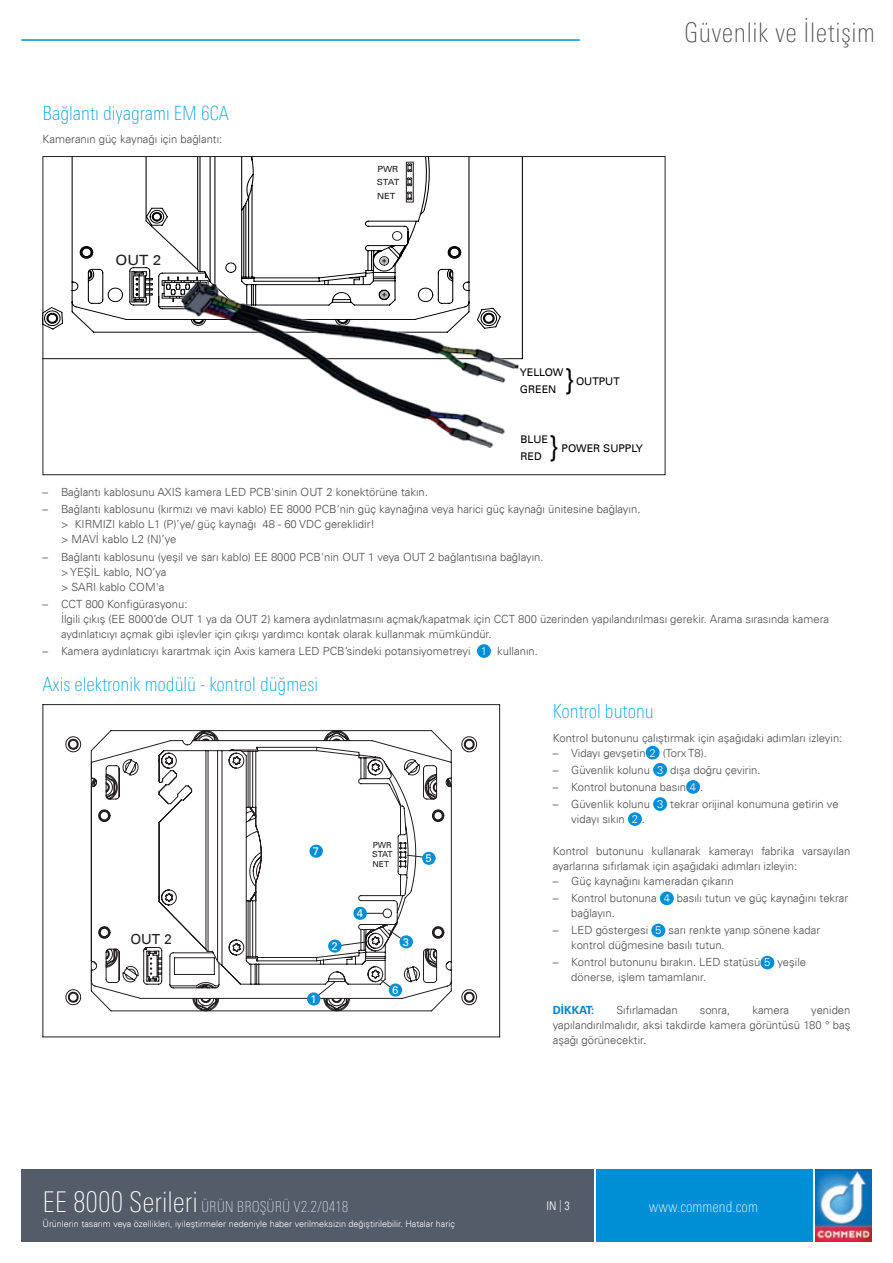
<style>
.page{position:relative;width:893px;height:1263px;background:#fff}
.page>*{position:absolute;margin:0;border:0;box-sizing:border-box;transform-origin:0 0}
.t1{font:300 31.8px "Univers Com 45";color:#000001}
.t2{font:100 condensed 27px "Univers Next Pro";letter-spacing:.02em;color:#4b4c4d}
.t3{font:100 condensed 19.5px "Univers Next Pro";color:#069ad9}
.t4{font:100 condensed 15px "Univers Next Pro";color:#d5dde2}
.t5{font:100 condensed 15px "Univers Next Pro";color:#fff}
.t6{font:14.25px "Univers Com 55 Roman";color:#231f20;scale:1.08 1}
.t7{font:13.95px "Univers Com 55 Roman";color:#231f20}
.t8{font:12px "Univers Com 47 Light Cond";color:#fff}
.t9{font:300 11.25px/15px "Univers Com 45";color:#4b4c4d}
.t10{font:700 11.25px "Univers Com 65";color:#0c83c7}
.t11{font:11.1px "Univers Com 55 Roman";color:#fff}
.t12{font:10.65px "Univers Com 55 Roman";color:#000001}
.t13{font:300 9px "Univers Com 45";color:#fff}
.t14{font:8.55px "Univers Com 55 Roman";color:#231f20;scale:1.08 1}
.t15{font:8.4px "Univers Com 55 Roman";color:#231f20}
.s1{color:#fff}
.s2{font-size:11.7px}
.s3{font-size:28.5px;color:#fff}
.s4{color:#d5dde2}
</style>
<div class="page">
<img style="left:815px;top:1169px;width:57px;height:73px">
<div style="left:21px;top:1169px;width:573px;height:73px;background:#545c68"></div>
<div style="left:596px;top:1169px;width:216px;height:73px;background:#008fd5"></div>
<hr style="left:21px;top:39px;width:559px;height:2px;background:#008fd5">
<svg style="left:45px;top:158px;width:478px;height:201px"></svg>
<svg style="left:380px;top:257px;width:8px;height:8px"></svg>
<svg style="left:382px;top:259px;width:4px;height:4px"></svg>
<div style="left:392px;top:231px;width:10px;height:9px;border:1px solid #231f20;border-radius:50%"></div>
<svg style="left:132px;top:271px;width:21px;height:32px"></svg>
<svg style="left:162px;top:277px;width:11px;height:25px"></svg>
<svg style="left:408px;top:172px;width:3px;height:20px"></svg>
<div style="left:406px;top:162px;width:7px;height:40px;border:1px solid #231f20"></div>
<svg style="left:407px;top:178px;width:5px;height:8px"></svg>
<svg style="left:407px;top:192px;width:5px;height:8px"></svg>
<svg style="left:407px;top:164px;width:5px;height:8px"></svg>
<div style="left:478px;top:645px;width:12px;height:12px;background:#008fd5;border-radius:50%"></div>
<div style="left:477px;top:644px;width:14px;height:14px;border:2px solid #008fd5;border-radius:50%"></div>
<img style="left:173px;top:277px;width:350px;height:171px">
<div style="left:646px;top:747px;width:13px;height:12px;background:#008fd5;border-radius:50%"></div>
<div style="left:646px;top:746px;width:14px;height:13px;border:2px solid #008fd5;border-radius:50%"></div>
<div style="left:654px;top:764px;width:12px;height:12px;background:#008fd5;border-radius:50%"></div>
<div style="left:653px;top:763px;width:14px;height:14px;border:2px solid #008fd5;border-radius:50%"></div>
<div style="left:687px;top:781px;width:12px;height:12px;background:#008fd5;border-radius:50%"></div>
<div style="left:686px;top:780px;width:14px;height:14px;border:2px solid #008fd5;border-radius:50%"></div>
<div style="left:654px;top:798px;width:12px;height:12px;background:#008fd5;border-radius:50%"></div>
<div style="left:653px;top:797px;width:14px;height:14px;border:2px solid #008fd5;border-radius:50%"></div>
<div style="left:629px;top:813px;width:12px;height:12px;background:#008fd5;border-radius:50%"></div>
<div style="left:628px;top:812px;width:14px;height:14px;border:2px solid #008fd5;border-radius:50%"></div>
<div style="left:661px;top:892px;width:12px;height:12px;background:#008fd5;border-radius:50%"></div>
<div style="left:660px;top:891px;width:14px;height:14px;border:2px solid #008fd5;border-radius:50%"></div>
<div style="left:652px;top:924px;width:12px;height:12px;background:#008fd5;border-radius:50%"></div>
<div style="left:651px;top:924px;width:14px;height:13px;border:2px solid #008fd5;border-radius:50%"></div>
<div style="left:761px;top:956px;width:13px;height:13px;background:#008fd5;border-radius:50%"></div>
<div style="left:760px;top:956px;width:14px;height:13px;border:2px solid #008fd5;border-radius:50%"></div>
<svg style="left:42px;top:704px;width:458px;height:333px"></svg>
<svg style="left:406px;top:854px;width:17px;height:4px"></svg>
<svg style="left:367px;top:913px;width:16px;height:1px"></svg>
<svg style="left:341px;top:941px;width:27px;height:6px"></svg>
<div style="left:383px;top:909px;width:9px;height:9px;border:1px solid #231f20;border-radius:50%"></div>
<div style="left:389px;top:983px;width:13px;height:13px;background:#008fd5;border-radius:50%"></div>
<div style="left:353px;top:907px;width:14px;height:13px;background:#008fd5;border-radius:50%"></div>
<div style="left:422px;top:852px;width:14px;height:13px;background:#008fd5;border-radius:50%"></div>
<svg style="left:380px;top:979px;width:11px;height:9px"></svg>
<div style="left:399px;top:935px;width:14px;height:13px;background:#008fd5;border-radius:50%"></div>
<svg style="left:387px;top:929px;width:14px;height:10px"></svg>
<div style="left:328px;top:939px;width:14px;height:13px;background:#008fd5;border-radius:50%"></div>
<div style="left:307px;top:992px;width:13px;height:13px;background:#008fd5;border-radius:50%"></div>
<svg style="left:318px;top:981px;width:18px;height:15px"></svg>
<div style="left:309px;top:844px;width:14px;height:14px;background:#008fd5;border-radius:50%"></div>
<h3 class="t3" style="left:43px;top:102px;width:188px">Bağlantı diyagramı EM 6CA</h3>
<p class="t9" style="left:43px;top:132px;width:181px">Kameranın güç kaynağı için bağlantı:</p>
<p class="t6" style="left:116px;top:251px;width:44px">OUT 2</p>
<p class="t14" style="left:377px;top:163px;width:21px">PWR</p>
<p class="t14" style="left:377px;top:177px;width:22px">STAT</p>
<p class="t14" style="left:377px;top:191px;width:18px">NET</p>
<h2 class="t2" style="left:684px;top:17px;width:192px">Güvenlik ve İletişim</h2>
<p class="t12" style="left:520px;top:366px;width:45px">YELLOW</p>
<h1 class="t1" style="left:565px;top:360px;width:10px">}</h1>
<p class="t12" style="left:576px;top:375px;width:45px">OUTPUT</p>
<p class="t12" style="left:520px;top:383px;width:38px">GREEN</p>
<h1 class="t1" style="left:550px;top:427px;width:10px">}</h1>
<p class="t12" style="left:521px;top:432px;width:29px">BLUE</p>
<p class="t12" style="left:562px;top:442px;width:83px">POWER SUPPLY</p>
<p class="t12" style="left:521px;top:450px;width:23px">RED</p>
<p class="t9" style="left:43px;top:485px;width:387px">– Bağlantı kablosunu AXIS kamera LED PCB'sinin OUT 2 konektörüne takın.</p>
<p class="t9" style="left:61px;top:502px;width:581px;text-indent:-18px">– Bağlantı kablosunu (kırmızı ve mavi kablo) EE 8000 PCB'nin güç kaynağına veya harici güç kaynağı ünitesine bağlayın. &gt; KIRMIZI kablo L1 (P)’ye/ güç kaynağı 48 - 60 VDC gereklidir!<br>&gt; MAVİ kablo L2 (N)’ye</p>
<p class="t9" style="left:61px;top:549px;width:484px;text-indent:-18px">– Bağlantı kablosunu (yeşil ve sarı kablo) EE 8000 PCB'nin OUT 1 veya OUT 2 bağlantısına bağlayın. &gt; YEŞİL kablo, NO’ya<br>&gt; SARI kablo COM'a</p>
<p class="t9" style="left:61px;top:596px;width:770px;text-indent:-18px">– CCT 800 Konfigürasyonu:<br>İlgili çıkış (EE 8000’de OUT 1 ya da OUT 2) kamera aydınlatmasını açmak/kapatmak için CCT 800 üzerinden yapılandırılması gerekir. Arama sırasında kamera aydınlatıcıyı açmak gibi işlevler için çıkışı yardımcı kontak olarak kullanmak mümkündür.</p>
<p class="t9" style="left:43px;top:643px;width:497px">– Kamera aydınlatıcıyı karartmak için Axis kamera LED PCB’sindeki potansiyometreyi <span class="s1">1</span> kullanın.</p>
<h3 class="t3" style="left:43px;top:673px;width:277px">Axis elektronik modülü - kontrol düğmesi</h3>
<p class="t7" style="left:130px;top:931px;width:43px">OUT 2</p>
<p class="t11" style="left:313px;top:844px;width:8px">7</p>
<p class="t11" style="left:326px;top:939px;width:13px"><span class="s2">2</span> 21</p>
<p class="t11" style="left:310px;top:992px;width:8px">1</p>
<p class="t15" style="left:373px;top:840px;width:21px">PWR</p>
<p class="t15" style="left:372px;top:849px;width:22px">STAT</p>
<p class="t15" style="left:372px;top:858px;width:18px">NET</p>
<p class="t11" style="left:357px;top:906px;width:8px">4</p>
<p class="t11" style="left:403px;top:935px;width:8px">3</p>
<p class="t11" style="left:392px;top:983px;width:8px">6</p>
<p class="t11" style="left:426px;top:851px;width:8px">5</p>
<h3 class="t4" style="left:43px;top:1198px;width:307px"><span class="s3">EE 8000 Serileri</span> ÜRÜN BROŞÜRÜ V2.2/0418</h3>
<p class="t13" style="left:43px;top:1218px;width:414px">Ürünlerin tasarım veya özellikleri, iyileştirmeler nedeniyle haber verilmeksizin değiştirilebilir. Hatalar hariç</p>
<h3 class="t3" style="left:553px;top:700px;width:102px">Kontrol butonu</h3>
<p class="t9" style="left:553px;top:730px;width:291px">Kontrol butonunu çalıştırmak için aşağıdaki adımları izleyin:</p>
<p class="t9" style="left:553px;top:745px;width:156px">– Vidayı gevşetin <span class="s1">2</span> (Torx T8).</p>
<p class="t9" style="left:553px;top:762px;width:209px">– Güvenlik kolunu <span class="s1">3</span> dışa doğru çevirin.</p>
<p class="t9" style="left:553px;top:779px;width:152px">– Kontrol butonuna basın <span class="s1">4</span> .</p>
<p class="t9" style="left:571px;top:796px;width:269px;text-indent:-18px">– Güvenlik kolunu <span class="s1">3</span> tekrar orijinal konumuna getirin ve vidayı sıkın <span class="s1">2</span> .</p>
<p class="t9" style="left:553px;top:843px;width:299px">Kontrol butonunu kullanarak kamerayı fabrika varsayılan ayarlarına sıfırlamak için aşağıdaki adımları izleyin:</p>
<p class="t9" style="left:553px;top:873px;width:182px">– Güç kaynağını kameradan çıkarın</p>
<p class="t9" style="left:571px;top:891px;width:278px;text-indent:-18px">– Kontrol butonuna <span class="s1">4</span> basılı tutun ve güç kaynağını tekrar bağlayın.</p>
<p class="t9" style="left:571px;top:923px;width:250px;text-indent:-18px">– LED göstergesi <span class="s1">5</span> sarı renkte yanıp sönene kadar kontrol düğmesine basılı tutun.</p>
<p class="t9" style="left:571px;top:955px;width:236px;text-indent:-18px">– Kontrol butonunu bırakın. LED statüsü <span class="s1">5</span> yeşile dönerse, işlem tamamlanır.</p>
<p class="t10" style="left:553px;top:1003px;width:43px">DİKKAT:</p>
<p class="t9" style="left:616px;top:1002px;width:63px">Sıfırlamadan</p>
<p class="t9" style="left:700px;top:1002px;width:32px">sonra,</p>
<p class="t9" style="left:752px;top:1002px;width:38px">kamera</p>
<p class="t9" style="left:553px;top:1002px;width:299px;text-align:justify;text-indent:258px">yeniden yapılandırılmalıdır, aksi takdirde kamera görüntüsü 180 ° baş aşağı görünecektir.</p>
<p class="t8" style="left:546px;top:1198px;width:25px">IN <span class="s4">|</span> 3</p>
<h3 class="t5" style="left:649px;top:1198px;width:111px">www.commend.com</h3>
</div>
